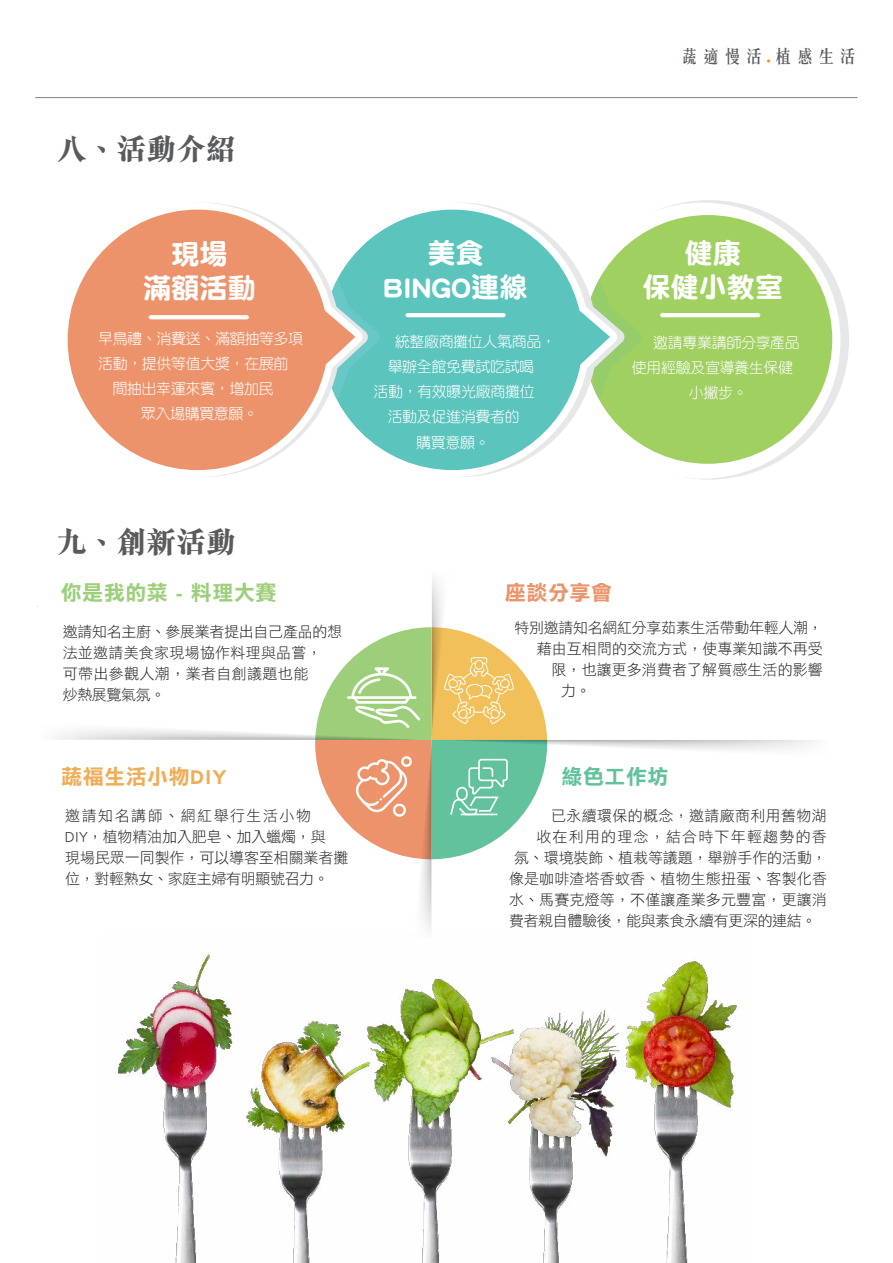
<style>
.page{position:relative;width:893px;height:1263px;background:#fff}
.page>*{position:absolute;margin:0;border:0;box-sizing:border-box;transform-origin:0 0}
.t1{font:800 29.85px "M Sung";color:#595a5c}
.t2{font:28.2px/33.8px "DF Yuan Std W9";color:#fff;text-align:center}
.t3{font:21px "DF Li Hei Std W7";letter-spacing:.025em;color:#9dcf7b}
.t4{font:21px "DF Li Hei Std W7";letter-spacing:.025em;color:#efad57}
.t5{font:21px "DF Li Hei Std W7";letter-spacing:.025em;color:#ec936b}
.t6{font:21px "DF Li Hei Std W7";letter-spacing:.025em;color:#61c29c}
.t7{font:500 17.85px "C Song 3 HK";letter-spacing:.2em;color:#595a5c}
.t8{font:15px/21px "DF Li Hei Std W3";letter-spacing:.005em;color:#231f20}
.t9{font:15px "DF Yuan Lt HK BF";letter-spacing:-.025em;color:#fff}
.t10{font:15px "DF Li Hei Std W3";letter-spacing:-.02em;color:#231f20}
.t11{font:15px "DF Li Hei Std W3";letter-spacing:-.025em;color:#231f20}
.t12{font:15px "DF Li Hei Std W3";letter-spacing:.08em;color:#231f20}
.s1{color:#f7931d}
</style>
<div class="page">
<hr style="left:35px;top:97px;width:823px;height:1px;background:#808285">
<img style="left:118px;top:954px;width:619px;height:309px">
<div style="left:569px;top:200px;width:280px;height:280px;background:#e6e7e9;border-radius:50%"></div>
<div style="left:564px;top:203px;width:276px;height:276px;background:#fff;border-radius:50%"></div>
<div style="left:583px;top:215px;width:249px;height:249px;background:#9fd060;border-radius:50%"></div>
<svg style="left:624px;top:320px;width:17px;height:35px"></svg>
<hr style="left:660px;top:313px;width:100px;height:4px;background:#fff;border-radius:2px">
<svg style="left:37px;top:577px;width:778px;height:354px"></svg>
<svg style="left:444px;top:203px;width:173px;height:274px"></svg>
<svg style="left:368px;top:210px;width:242px;height:260px;fill:#5ac4bd"></svg>
<svg style="left:368px;top:278px;width:12px;height:122px"></svg>
<svg style="left:67px;top:203px;width:295px;height:274px"></svg>
<svg style="left:68px;top:210px;width:287px;height:260px;fill:#ec936b"></svg>
<hr style="left:405px;top:313px;width:101px;height:4px;background:#fff;border-radius:2px">
<svg style="left:149px;top:315px;width:100px;height:4px"></svg>
<h1 class="t1" style="left:57px;top:133px;width:180px">八、活動介紹</h1>
<h2 class="t2" style="left:143px;top:237px;width:114px">現場<br>滿額活動</h2>
<h2 class="t2" style="left:384px;top:235px;width:145px">美食<br>BINGO連線</h2>
<p class="t9" style="left:98px;top:330px;width:207px">早鳥禮、消費送、滿額抽等多項</p>
<p class="t9" style="left:98px;top:356px;width:192px">活動，提供等值大獎，在展前</p>
<p class="t9" style="left:112px;top:381px;width:163px">間抽出幸運來賓，增加民</p>
<p class="t9" style="left:141px;top:406px;width:119px">眾入場購買意願。</p>
<h1 class="t1" style="left:57px;top:526px;width:180px">九、創新活動</h1>
<p class="t9" style="left:395px;top:334px;width:163px">統整廠商攤位人氣商品，</p>
<p class="t9" style="left:388px;top:359px;width:148px">舉辦全館免費試吃試喝</p>
<p class="t9" style="left:373px;top:384px;width:163px">活動，有效曝光廠商攤位</p>
<p class="t9" style="left:388px;top:409px;width:133px">活動及促進消費者的</p>
<p class="t9" style="left:416px;top:435px;width:75px">購買意願。</p>
<p class="t7" style="left:681px;top:43px;width:177px">蔬適慢活<span class="s1">.</span>植感生活</p>
<h2 class="t2" style="left:642px;top:235px;width:142px">健康<br>保健小教室</h2>
<p class="t9" style="left:653px;top:335px;width:148px">邀請專業講師分享產品</p>
<p class="t9" style="left:632px;top:360px;width:163px">使用經驗及宣導養生保健</p>
<p class="t9" style="left:689px;top:385px;width:60px">小撇步。</p>
<h3 class="t3" style="left:61px;top:581px;width:217px">你是我的菜 - 料理大賽</h3>
<p class="t8" style="left:63px;top:621px;width:281px">邀請知名主廚、參展業者提出自己產品的想法並邀請美食家現場協作料理與品嘗，<br>可帶出參觀人潮，業者自創議題也能<br>炒熱展覽氣氛。</p>
<h3 class="t4" style="left:61px;top:765px;width:167px">蔬福生活小物DIY</h3>
<h3 class="t5" style="left:505px;top:581px;width:109px">座談分享會</h3>
<p class="t10" style="left:514px;top:619px;width:310px">特別邀請知名網紅分享茹素生活帶動年輕人潮，</p>
<p class="t8" style="left:537px;top:637px;width:288px">藉由互相問的交流方式，使專業知識不再受</p>
<p class="t8" style="left:551px;top:658px;width:273px">限，也讓更多消費者了解質感生活的影響</p>
<p class="t8" style="left:561px;top:679px;width:31px">力。</p>
<h3 class="t6" style="left:561px;top:765px;width:109px">綠色工作坊</h3>
<p class="t8" style="left:65px;top:805px;width:285px">邀請知名講師、網紅舉行生活小物<br>DIY，植物精油加入肥皂、加入蠟燭，與<br>現場民眾一同製作，可以導客至相關業者攤位，對輕熟女、家庭主婦有明顯號召力。</p>
<p class="t8" style="left:551px;top:805px;width:277px">已永續環保的概念，邀請廠商利用舊物湖</p>
<p class="t12" style="left:536px;top:829px;width:292px">收在利用的理念，結合時下年輕趨勢的香</p>
<p class="t8" style="left:514px;top:847px;width:314px">氛、環境裝飾、植栽等議題，舉辦手作的活動，</p>
<p class="t8" style="left:509px;top:868px;width:319px">像是咖啡渣塔香蚊香、植物生態扭蛋、客製化香</p>
<p class="t8" style="left:509px;top:889px;width:319px">水、馬賽克燈等，不僅讓產業多元豐富，更讓消</p>
<p class="t11" style="left:509px;top:913px;width:309px">費者親自體驗後，能與素食永續有更深的連結。</p>
</div>
